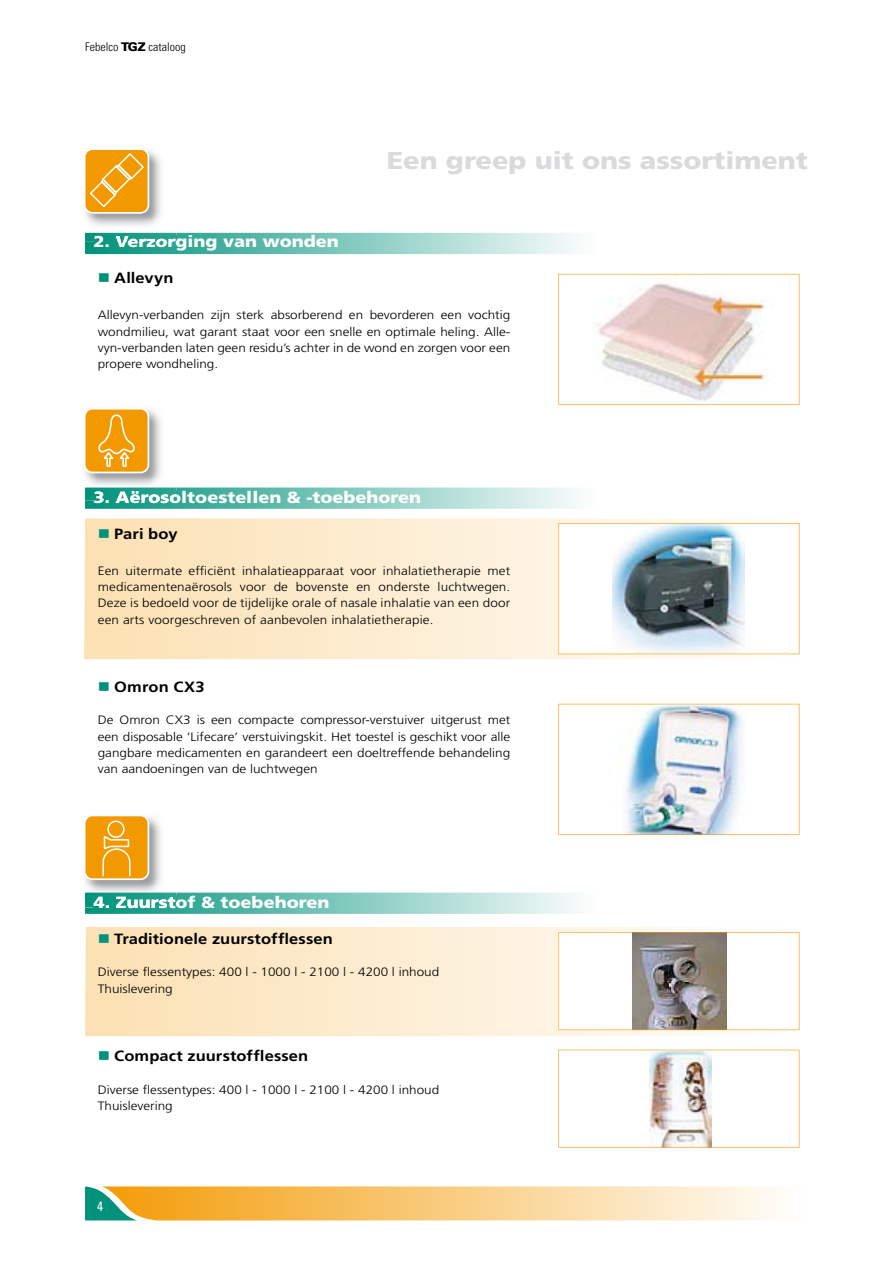
<style>
.page{position:relative;width:893px;height:1263px;background:#fff}
.page>*{position:absolute;margin:0;border:0;box-sizing:border-box;transform-origin:0 0}
.t1{font:900 24.3px "Frutiger LT Std";color:#d9dadb;scale:1.11 1}
.t2{font:900 16.2px "Frutiger LT Std";color:#fff;scale:1.11 1}
.t3{font:700 14.85px "Frutiger LT Std";letter-spacing:.005em;color:#000;scale:1.11 1}
.t4{font:condensed 13.5px "Univers LT Std";color:#fff}
.t5{font:300 12.15px/16.2px "Frutiger LT Std";color:#000;text-align:justify;scale:1.11 1}
.t6{font:300 condensed 12px "Univers LT Std";color:#000}
.s1{font-weight:900;font-stretch:normal}
.s2{color:#00927b}
</style>
<div class="page">
<svg style="left:85px;top:1186px;width:692px;height:34px;background:#efcb84"></svg>
<svg style="left:85px;top:487px;width:493px;height:22px;background:#8bcdc2"></svg>
<svg style="left:85px;top:892px;width:493px;height:22px;background:#8dcec4"></svg>
<svg style="left:85px;top:233px;width:493px;height:21px;background:#82c9be"></svg>
<svg style="left:85px;top:927px;width:715px;height:109px;background:#fceacc"></svg>
<svg style="left:558px;top:274px;width:241px;height:131px"></svg>
<svg style="left:84px;top:518px;width:716px;height:141px;background:#fceacc"></svg>
<svg style="left:558px;top:523px;width:241px;height:131px"></svg>
<img style="left:558px;top:704px;width:241px;height:131px">
<svg style="left:558px;top:932px;width:241px;height:98px"></svg>
<svg style="left:558px;top:1050px;width:241px;height:97px"></svg>
<img style="left:85px;top:150px;width:92px;height:83px">
<img style="left:85px;top:233px;width:92px;height:8px">
<img style="left:94px;top:235px;width:83px;height:6px">
<div style="left:85px;top:149px;width:63px;height:64px;background:#f39900;border-radius:8px"></div>
<div style="left:84px;top:148px;width:65px;height:66px;border:2px solid #fff;border-radius:8px"></div>
<svg style="left:89px;top:153px;width:55px;height:55px"></svg>
<img style="left:85px;top:409px;width:76px;height:77px">
<img style="left:85px;top:487px;width:92px;height:14px">
<img style="left:94px;top:491px;width:83px;height:10px">
<div style="left:85px;top:409px;width:63px;height:63px;background:#f39900;border-radius:8px"></div>
<div style="left:84px;top:408px;width:65px;height:65px;border:2px solid #fff;border-radius:8px"></div>
<svg style="left:98px;top:414px;width:37px;height:53px"></svg>
<img style="left:85px;top:816px;width:76px;height:76px">
<img style="left:85px;top:892px;width:92px;height:15px">
<img style="left:94px;top:896px;width:83px;height:11px">
<div style="left:85px;top:815px;width:63px;height:64px;background:#f39900;border-radius:8px"></div>
<div style="left:84px;top:814px;width:65px;height:66px;border:2px solid #fff;border-radius:8px"></div>
<div style="left:107px;top:820px;width:18px;height:18px;border:2px solid #fff;border-radius:50%"></div>
<svg style="left:102px;top:834px;width:29px;height:43px"></svg>
<p class="t6" style="left:85px;top:40px;width:102px">Febelco <span class="s1">TGZ</span> cataloog</p>
<h1 class="t1" style="left:387px;top:146px;width:381px">Een greep uit ons assortiment</h1>
<h2 class="t2" style="left:94px;top:232px;width:222px">2. Verzorging van wonden</h2>
<p class="t3" style="left:98px;top:269px;width:70px"><span class="s2">■</span> Allevyn</p>
<p class="t5" style="left:98px;top:307px;width:373px">Allevyn-verbanden zijn sterk absorberend en bevorderen een vochtig wondmilieu, wat garant staat voor een snelle en optimale heling. Alle&shy;vyn-verbanden laten geen residu’s achter in de wond en zorgen voor een propere wondheling.</p>
<h2 class="t2" style="left:94px;top:488px;width:297px">3. Aërosoltoestellen &amp; -toebehoren</h2>
<p class="t3" style="left:98px;top:525px;width:73px"><span class="s2">■</span> Pari boy</p>
<p class="t5" style="left:98px;top:563px;width:373px">Een uitermate efficiënt inhalatieapparaat voor inhalatietherapie met medicamentenaërosols voor de bovenste en onderste luchtwegen.<br>Deze is bedoeld voor de tijdelijke orale of nasale inhalatie van een door een arts voorgeschreven of aanbevolen inhalatietherapie.</p>
<p class="t3" style="left:98px;top:678px;width:98px"><span class="s2">■</span> Omron CX3</p>
<p class="t5" style="left:98px;top:712px;width:373px">De Omron CX3 is een compacte compressor-verstuiver uitgerust met een disposable ‘Lifecare’ verstuivingskit. Het toestel is geschikt voor alle gangbare medicamenten en garandeert een doeltreffende behandeling van aandoeningen van de luchtwegen</p>
<h2 class="t2" style="left:94px;top:893px;width:214px">4. Zuurstof &amp; toebehoren</h2>
<p class="t3" style="left:98px;top:930px;width:213px"><span class="s2">■</span> Traditionele zuurstofflessen</p>
<p class="t5" style="left:98px;top:964px;width:309px">Diverse flessentypes: 400 l - 1000 l - 2100 l - 4200 l inhoud<br>Thuislevering</p>
<p class="t3" style="left:98px;top:1047px;width:191px"><span class="s2">■</span> Compact zuurstofflessen</p>
<p class="t5" style="left:98px;top:1081px;width:309px">Diverse flessentypes: 400 l - 1000 l - 2100 l - 4200 l inhoud<br>Thuislevering</p>
<p class="t4" style="left:97px;top:1197px;width:7px">4</p>
</div>
